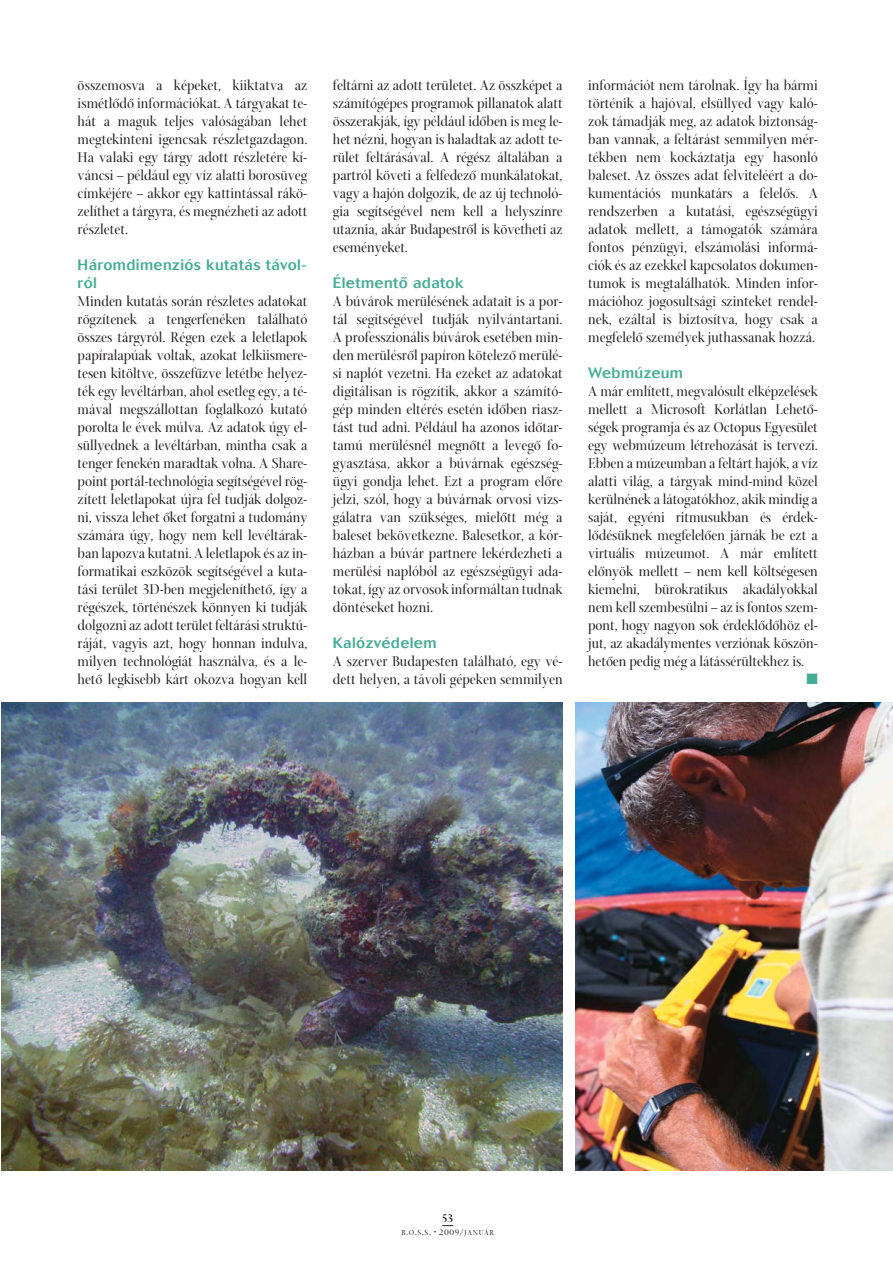
<style>
.page{position:relative;width:893px;height:1262px;background:#fff}
.page>*{position:absolute;margin:0;border:0;box-sizing:border-box;transform-origin:0 0}
.t1{font:15.3px/18px "Arepo H";color:#231f20;text-align:justify}
.t2{font:500 15px/18px "Cosmos M";letter-spacing:.025em;color:#46ac95}
.t3{font:15px "Zapf Dingbats";color:#46ac95}
.t4{font:12px "Arepo H Bold";color:#231f20}
.t5{font:7.8px "Arepo H";letter-spacing:.075em;color:#231f20}
.s1{font-size:10.5px}
.s2{font-size:8.55px}
</style>
<div class="page">
<img style="left:575px;top:702px;width:317px;height:468px">
<img style="left:1px;top:702px;width:561px;height:468px">
<p class="t1" style="left:78px;top:78px;width:231px">összemosva a képeket, kiiktatva az ismétlôdô információkat. A tárgyakat te&shy;hát a maguk teljes valóságában lehet megtekinteni igencsak részletgazdagon.<br>Ha valaki egy tárgy adott részletére kí&shy;váncsi – például egy víz alatti borosüveg címkéjére – akkor egy kattintással rákö&shy;zelíthet a tárgyra, és megnézheti az adott részletet.</p>
<p class="t2" style="left:78px;top:257px;width:230px">Háromdimenziós kutatás távol&shy;ról</p>
<p class="t1" style="left:78px;top:294px;width:231px">Minden kutatás során részletes adatokat rögzítenek a tengerfenéken található összes tárgyról. Régen ezek a leletlapok papíralapúak voltak, azokat lelkiismere&shy;tesen kitöltve, összefûzve letétbe helyez&shy;ték egy levéltárban, ahol esetleg egy, a té&shy;mával megszállottan foglalkozó kutató porolta le évek múlva. Az adatok úgy el&shy;süllyednek a levéltárban, mintha csak a tenger fenekén maradtak volna. A Share&shy;point portál-technológia segítségével rög&shy;zített leletlapokat újra fel tudják dolgoz&shy;ni, vissza lehet ôket forgatni a tudomány számára úgy, hogy nem kell levéltárak&shy;ban lapozva kutatni. A leletlapok és az in&shy;formatikai eszközök segítségével a kuta&shy;tási terület 3D-ben megjeleníthetô, így a régészek, történészek könnyen ki tudják dolgozni az adott terület feltárási struktú&shy;ráját, vagyis azt, hogy honnan indulva, milyen technológiát használva, és a le&shy;hetô legkisebb kárt okozva hogyan kell</p>
<p class="t1" style="left:333px;top:78px;width:231px">feltárni az adott területet. Az összképet a számítógépes programok pillanatok alatt összerakják, így például idôben is meg le&shy;het nézni, hogyan is haladtak az adott te&shy;rület feltárásával. A régész általában a partról követi a felfedezô munkálatokat, vagy a hajón dolgozik, de az új technoló&shy;gia segítségével nem kell a helyszínre utaznia, akár Budapestrôl is követheti az eseményeket.</p>
<p class="t2" style="left:333px;top:275px;width:132px">Életmentô adatok</p>
<p class="t1" style="left:333px;top:294px;width:231px">A búvárok merülésének adatait is a por&shy;tál segítségével tudják nyilvántartani.<br>A professzionális búvárok esetében min&shy;den merülésrôl papíron kötelezô merülé&shy;si naplót vezetni. Ha ezeket az adatokat digitálisan is rögzítik, akkor a számító&shy;gép minden eltérés esetén idôben riasz&shy;tást tud adni. Például ha azonos idôtar&shy;tamú merülésnél megnôtt a levegô fo&shy;gyasztása, akkor a búvárnak egészség&shy;ügyi gondja lehet. Ezt a program elôre jelzi, szól, hogy a búvárnak orvosi vizs&shy;gálatra van szükséges, mielôtt még a baleset bekövetkezne. Balesetkor, a kór&shy;házban a búvár partnere lekérdezheti a merülési naplóból az egészségügyi ada&shy;tokat, így az orvosok informáltan tudnak döntéseket hozni.</p>
<p class="t2" style="left:333px;top:635px;width:105px">Kalózvédelem</p>
<p class="t1" style="left:333px;top:654px;width:231px">A szerver Budapesten található, egy vé&shy;dett helyen, a távoli gépeken semmilyen</p>
<p class="t1" style="left:588px;top:78px;width:231px">információt nem tárolnak. Így ha bármi történik a hajóval, elsüllyed vagy kaló&shy;zok támadják meg, az adatok biztonság&shy;ban vannak, a feltárást semmilyen mér&shy;tékben nem kockáztatja egy hasonló baleset. Az összes adat felviteléért a do&shy;kumentációs munkatárs a felelôs. A rendszerben a kutatási, egészségügyi adatok mellett, a támogatók számára fontos pénzügyi, elszámolási informá&shy;ciók és az ezekkel kapcsolatos dokumen&shy;tumok is megtalálhatók. Minden infor&shy;mációhoz jogosultsági szinteket rendel&shy;nek, ezáltal is biztosítva, hogy csak a megfelelô személyek juthassanak hozzá.</p>
<p class="t2" style="left:588px;top:365px;width:96px">Webmúzeum</p>
<p class="t1" style="left:588px;top:384px;width:231px">A már említett, megvalósult elképzelések mellett a Microsoft Korlátlan Lehetô&shy;ségek programja és az Octopus Egyesület egy webmúzeum létrehozását is tervezi.<br>Ebben a múzeumban a feltárt hajók, a víz alatti világ, a tárgyak mind-mind közel kerülnének a látogatókhoz, akik mindig a saját, egyéni ritmusukban és érdek&shy;lôdésüknek megfelelôen járnák be ezt a virtuális múzeumot. A már említett elônyök mellett – nem kell költségesen kiemelni, bürokratikus akadályokkal nem kell szembesülni – az is fontos szem&shy;pont, hogy nagyon sok érdeklôdôhöz el&shy;jut, az akadálymentes verziónak köszön&shy;hetôen pedig még a látássérültekhez is.</p>
<p class="t3" style="left:806px;top:672px;width:13px">■</p>
<p class="t4" style="left:442px;top:1213px;width:13px">53</p>
<p class="t5" style="left:401px;top:1229px;width:94px">B<span class="s1">.</span>O<span class="s1">.</span>S<span class="s1">.</span>S<span class="s1">.•</span> <span class="s2">2009/</span>JANUÁR</p>
</div>
